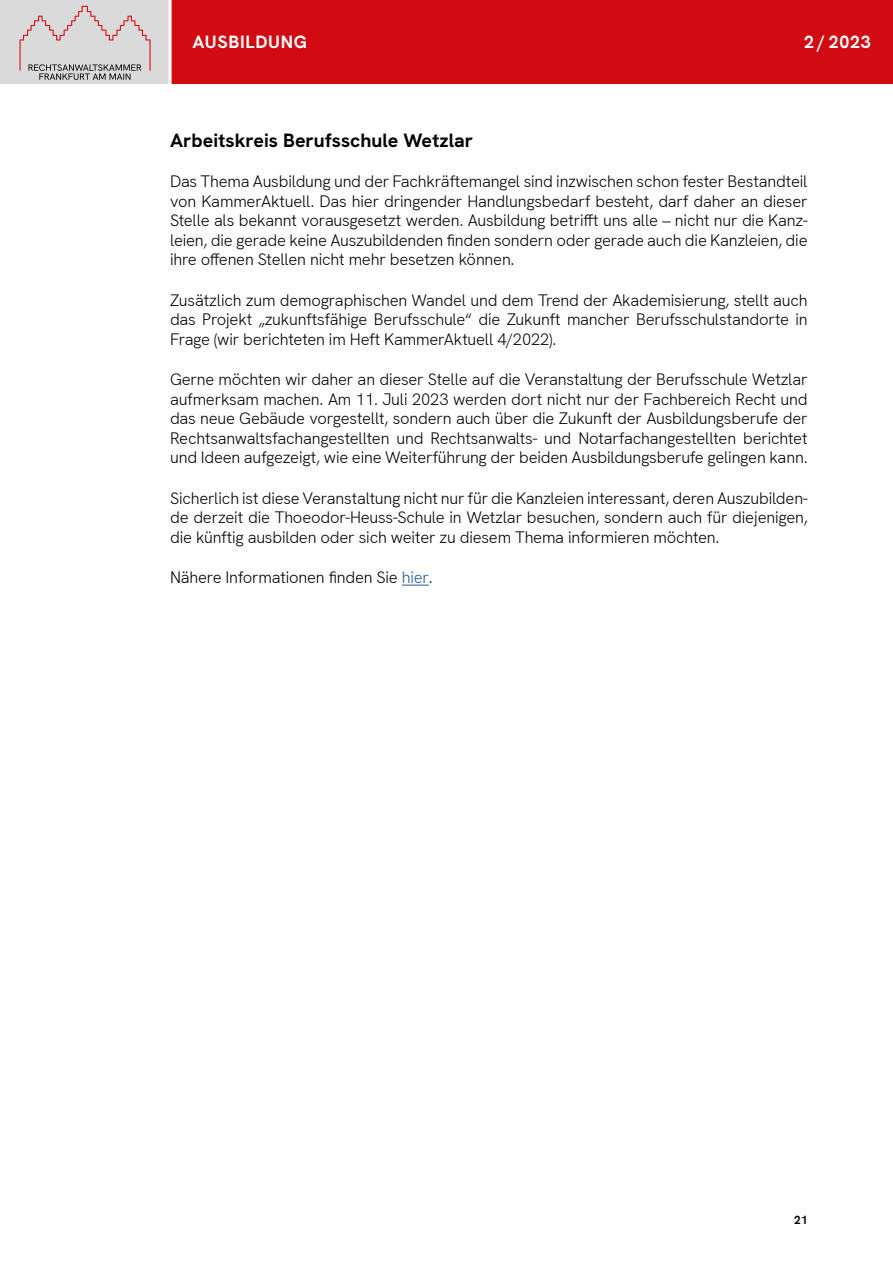
<style>
.page{position:relative;width:893px;height:1263px;background:#fff}
.page>*{position:absolute;margin:0;border:0;box-sizing:border-box;transform-origin:0 0}
.t1{font:700 19.5px "HK Grotesk";color:#000}
.t2{font:700 18px "HK Grotesk";letter-spacing:.04em;color:#fff}
.t3{font:300 16.5px/19.5px "HK Grotesk";letter-spacing:-.01em;color:#000;text-align:justify}
.t4{font:700 12px "HK Grotesk";color:#000}
.s1{color:#275b9b}
</style>
<div class="page">
<div style="left:0;top:0;width:170px;height:84px;background:#dadada"></div>
<svg style="left:20px;top:6px;width:131px;height:74px"></svg>
<div style="left:170px;top:0;width:723px;height:84px;background:#d20a11"></div>
<hr style="left:169px;top:0;width:3px;height:85px;background:#fff">
<svg style="left:402px;top:585px;width:27px;height:1px"></svg>
<p class="t2" style="left:192px;top:30px;width:116px">AUSBILDUNG</p>
<p class="t2" style="left:804px;top:30px;width:68px">2 / 2023</p>
<p class="t1" style="left:170px;top:127px;width:305px">Arbeitskreis Berufsschule Wetzlar</p>
<p class="t3" style="left:170px;top:171px;width:639px">Das Thema Ausbildung und der Fachkräftemangel sind inzwischen schon fester Bestandteil von KammerAktuell. Das hier dringender Handlungsbedarf besteht, darf daher an dieser Stelle als bekannt vorausgesetzt werden. Ausbildung betrifft uns alle – nicht nur die Kanz&shy;leien, die gerade keine Auszubildenden finden sondern oder gerade auch die Kanzleien, die ihre offenen Stellen nicht mehr besetzen können.</p>
<p class="t3" style="left:170px;top:290px;width:639px">Zusätzlich zum demographischen Wandel und dem Trend der Akademisierung, stellt auch das Projekt „zukunftsfähige Berufsschule“ die Zukunft mancher Berufsschulstandorte in Frage (wir berichteten im Heft KammerAktuell 4/2022).</p>
<p class="t3" style="left:170px;top:369px;width:639px">Gerne möchten wir daher an dieser Stelle auf die Veranstaltung der Berufsschule Wetzlar aufmerksam machen. Am 11. Juli 2023 werden dort nicht nur der Fachbereich Recht und das neue Gebäude vorgestellt, sondern auch über die Zukunft der Ausbildungsberufe der Rechtsanwaltsfachangestellten und Rechtsanwalts- und Notarfachangestellten berichtet und Ideen aufgezeigt, wie eine Weiterführung der beiden Ausbildungsberufe gelingen kann.</p>
<p class="t3" style="left:170px;top:488px;width:639px">Sicherlich ist diese Veranstaltung nicht nur für die Kanzleien interessant, deren Auszubilden&shy;de derzeit die Thoeodor-Heuss-Schule in Wetzlar besuchen, sondern auch für diejenigen, die künftig ausbilden oder sich weiter zu diesem Thema informieren möchten.</p>
<p class="t3" style="left:170px;top:567px;width:264px">Nähere Informationen finden Sie <span class="s1">hier</span>.</p>
<p class="t4" style="left:794px;top:1212px;width:15px">21</p>
</div>
